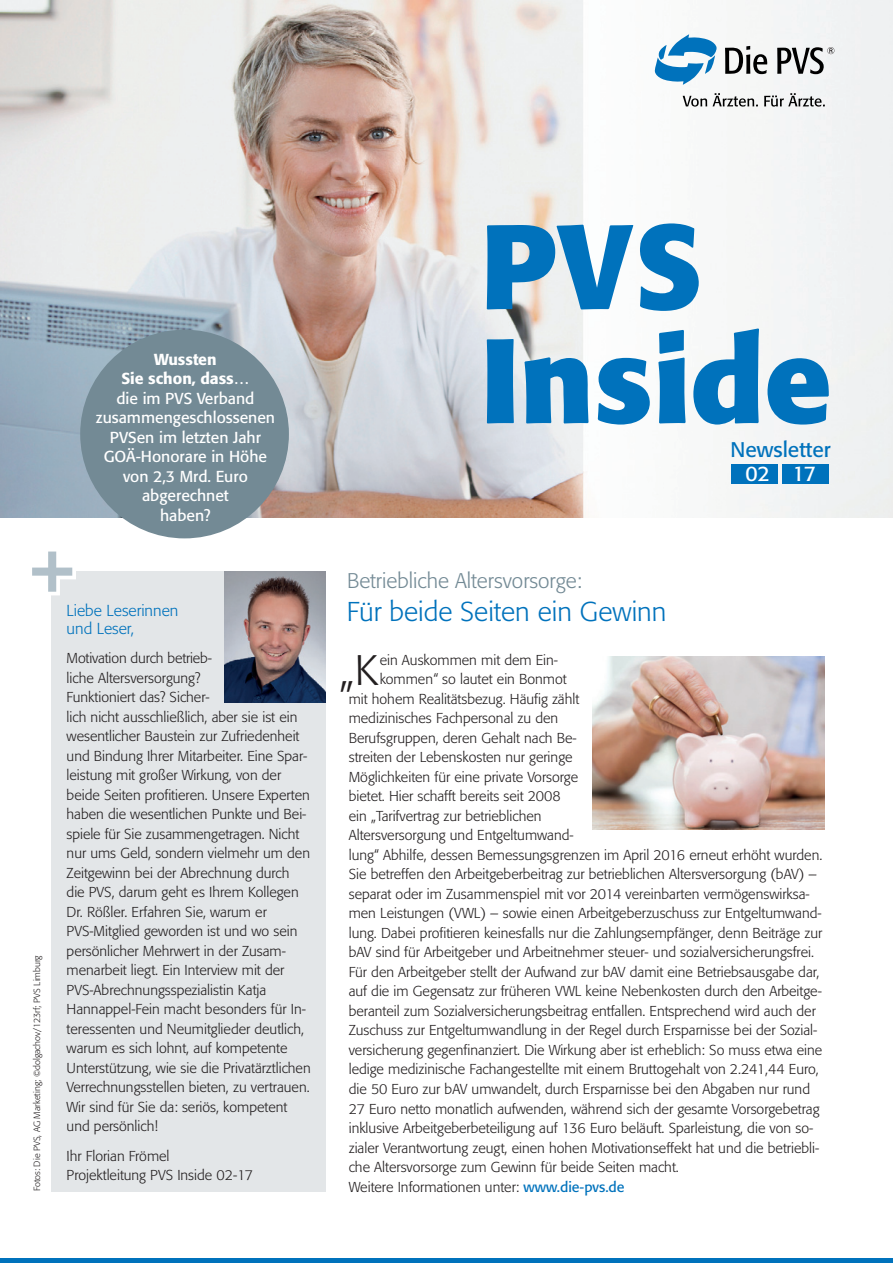
<style>
.page{position:relative;width:893px;height:1263px;background:#fff}
.page>*{position:absolute;margin:0;border:0;box-sizing:border-box;transform-origin:0 0}
.t1{font:700 118.65px/114px "Formata BQ";color:#0072bc}
.t2{font:300 42.3px "Formata";color:#231f20}
.t3{font:300 27px "Formata";color:#0072bc}
.t4{font:300 21px "Formata";color:#738a95}
.t5{font:21px "Formata";color:#0072bc}
.t6{font:21px "Formata";color:#fff}
.t7{font:15.75px/19.5px "Formata";color:#fff;text-align:center}
.t8{font:300 15.75px/18px "Formata BQ";color:#0072bc}
.t9{font:500 15.75px/19.5px "Formata";color:#fff;text-align:center}
.t10{font:300 14.25px/19.5px "Formata";color:#231f20}
.t11{font:300 9px "Formata";color:#231f20}
.s1{font-weight:400;color:#0072bc}
</style>
<div class="page">
<img style="left:0;top:0;width:584px;height:517px">
<div style="left:51px;top:571px;width:274px;height:620px;background:#e3e6e8"></div>
<svg style="left:32px;top:551px;width:44px;height:44px"></svg>
<img style="left:225px;top:571px;width:100px;height:131px">
<hr style="left:0;top:1259px;width:893px;height:4px;background:#0072bc">
<div style="left:654px;top:0;width:239px;height:517px;background:#f4f5f5"></div>
<svg style="left:655px;top:34px;width:62px;height:51px"></svg>
<svg style="left:725px;top:46px;width:42px;height:28px"></svg>
<svg style="left:777px;top:47px;width:57px;height:27px"></svg>
<svg style="left:683px;top:96px;width:24px;height:11px"></svg>
<svg style="left:713px;top:93px;width:45px;height:14px"></svg>
<svg style="left:764px;top:93px;width:61px;height:14px"></svg>
<div style="left:782px;top:464px;width:47px;height:20px;background:#0072bc"></div>
<div style="left:732px;top:464px;width:46px;height:20px;background:#0072bc"></div>
<img style="left:592px;top:656px;width:233px;height:174px">
<div style="left:80px;top:330px;width:209px;height:208px;background:#738a95;border-radius:50%"></div>
<p class="t9" style="left:121px;top:351px;width:130px">Wussten<br>Sie schon, dass…</p>
<p class="t7" style="left:96px;top:390px;width:181px">die im PVS Verband zusammengeschlossenen<br>PVSen im letzten Jahr<br>GOÄ-Honorare in Höhe von 2,3 Mrd. Euro<br>ab gerechnet<br>haben?</p>
<p class="t11" style="left:33px;top:1191px;width:237px;rotate:-90deg">Fotos: Die PVS, AG Marketing; ©dolgachov/123rf; PVS Limburg</p>
<p class="t8" style="left:67px;top:602px;width:113px">Liebe Leserinnen und Leser,</p>
<p class="t10" style="left:67px;top:650px;width:246px">Motivation durch betrieb-<br>liche Altersversorgung?<br>Funktioniert das? Sicher-<br>lich nicht ausschließlich, aber sie ist ein wesentlicher Baustein zur Zufriedenheit und Bindung Ihrer Mitarbeiter. Eine Spar&shy;leistung mit großer Wirkung, von der beide Seiten profitieren. Unsere Experten haben die wesentlichen Punkte und Bei&shy;spiele für Sie zusammengetragen. Nicht nur ums Geld, sondern vielmehr um den Zeitgewinn bei der Abrechnung durch die PVS, darum geht es Ihrem Kollegen Dr. Rößler. Erfahren Sie, warum er PVS-Mitglied geworden ist und wo sein persön licher Mehrwert in der Zu sam - men arbeit liegt. Ein Interview mit der PVS- Abrechnungsspezialistin Katja Hannappel-Fein macht besonders für In&shy;teressenten und Neumitglieder deutlich, warum es sich lohnt, auf kompetente Unterstützung, wie sie die Privatärztlichen Verrechnungsstellen bieten, zu vertrauen.<br>Wir sind für Sie da: seriös, kompetent und persönlich!</p>
<p class="t10" style="left:67px;top:1147px;width:188px">Ihr Florian Frömel<br>Projektleitung PVS Inside 02-17</p>
<h1 class="t1" style="left:480px;top:219px;width:352px">PVS<br>Inside</h1>
<h3 class="t4" style="left:347px;top:571px;width:236px">Betriebliche Altersvorsorge:</h3>
<h3 class="t3" style="left:347px;top:599px;width:321px">Für beide Seiten ein Gewinn</h3>
<h3 class="t5" style="left:731px;top:440px;width:102px">Newsletter</h3>
<h3 class="t6" style="left:745px;top:464px;width:72px">02 17</h3>
<p class="t10" style="left:380px;top:651px;width:180px">ein Auskommen mit dem Ein -</p>
<p class="t10" style="left:380px;top:671px;width:188px">kommen“ so lautet ein Bonmot</p>
<p class="t10" style="left:349px;top:690px;width:232px">mit hohem Realitätsbezug. Häufig zählt</p>
<p class="t10" style="left:349px;top:710px;width:211px">medizinisches Fachpersonal zu den</p>
<p class="t10" style="left:349px;top:729px;width:229px">Berufsgruppen, deren Gehalt nach Be-</p>
<p class="t10" style="left:349px;top:749px;width:225px">streiten der Lebenskosten nur geringe</p>
<p class="t10" style="left:349px;top:768px;width:231px">Möglichkeiten für eine private Vorsorge</p>
<p class="t10" style="left:349px;top:788px;width:214px">bietet. Hier schafft bereits seit 2008</p>
<p class="t10" style="left:349px;top:807px;width:194px">ein „Tarifvertrag zur betrieblichen</p>
<p class="t10" style="left:349px;top:827px;width:226px">Altersversorgung und Entgeltumwand-</p>
<p class="t10" style="left:349px;top:846px;width:475px">lung“ Abhilfe, dessen Bemessungsgrenzen im April 2016 erneut erhöht wurden.</p>
<p class="t10" style="left:349px;top:866px;width:470px">Sie betreffen den Arbeitgeberbeitrag zur betrieblichen Altersversorgung (bAV) –</p>
<p class="t10" style="left:349px;top:885px;width:462px">separat oder im Zusammenspiel mit vor 2014 vereinbarten vermögenswirksa-</p>
<p class="t10" style="left:349px;top:905px;width:474px">men Leistungen (VWL) – sowie einen Arbeitgeberzuschuss zur Entgelt umwand -</p>
<p class="t10" style="left:349px;top:924px;width:475px">lung. Dabei profitieren keinesfalls nur die Zahlungsempfänger, denn Beiträge zur</p>
<p class="t10" style="left:349px;top:944px;width:467px">bAV sind für Arbeitgeber und Arbeitnehmer steuer- und sozialversicherungsfrei.</p>
<p class="t10" style="left:349px;top:963px;width:472px">Für den Arbeitgeber stellt der Aufwand zur bAV damit eine Betriebs ausgabe dar,</p>
<p class="t10" style="left:349px;top:983px;width:475px">auf die im Gegensatz zur früheren VWL keine Nebenkosten durch den Arbeitge-</p>
<p class="t10" style="left:349px;top:1002px;width:469px">beranteil zum Sozialversicherungsbeitrag entfallen. Entsprechend wird auch der</p>
<p class="t10" style="left:349px;top:1022px;width:470px">Zuschuss zur Entgeltumwandlung in der Regel durch Ersparnisse bei der Sozial-</p>
<p class="t10" style="left:349px;top:1041px;width:475px">versicherung gegenfinanziert. Die Wirkung aber ist erheblich: So muss etwa eine</p>
<p class="t10" style="left:349px;top:1061px;width:472px">ledige medizinische Fachangestellte mit einem Bruttogehalt von 2.241,44 Euro,</p>
<p class="t10" style="left:349px;top:1080px;width:463px">die 50 Euro zur bAV umwandelt, durch Ersparnisse bei den Ab gaben nur rund</p>
<p class="t10" style="left:349px;top:1100px;width:472px">27 Euro netto monatlich aufwenden, während sich der gesamte Vorsorgebetrag</p>
<p class="t10" style="left:349px;top:1119px;width:466px">inklusive Arbeitgeberbeteiligung auf 136 Euro beläuft. Sparleistung, die von so-</p>
<p class="t10" style="left:349px;top:1139px;width:472px">zialer Verantwortung zeugt, einen hohen Motivationseffekt hat und die betriebli-</p>
<p class="t10" style="left:349px;top:1158px;width:332px">che Altersvorsorge zum Gewinn für beide Seiten macht.</p>
<p class="t10" style="left:349px;top:1178px;width:277px">Weitere Informationen unter: <span class="s1">www.die-pvs.de</span></p>
<h2 class="t2" style="left:340px;top:651px;width:40px">„K</h2>
</div>
